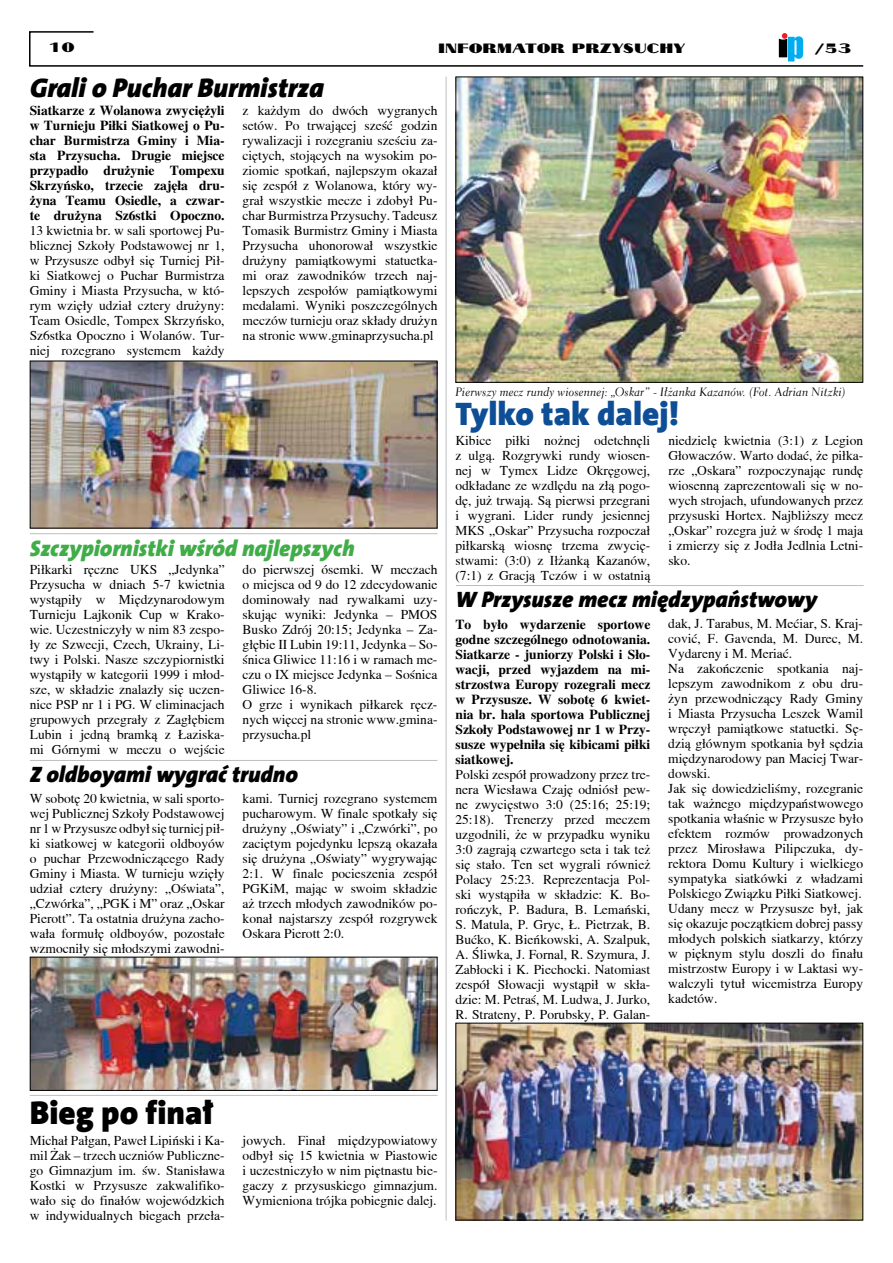
<style>
.page{position:relative;width:893px;height:1263px;background:#fff}
.page>*{position:absolute;margin:0;border:0;box-sizing:border-box;transform-origin:0 0}
.t1{font:900 33px "The Sans CEB9";color:#0e4e96}
.t2{font:900 33px "The Sans CEB9";color:#000}
.t3{font:italic 900 27px "The Sans CEB9";color:#000}
.t4{font:italic 900 22.5px "The Sans CEB9";color:#000}
.t5{font:italic 900 22.5px "The Sans CEB9";color:#41ad49}
.t6{font:13.5px/15px "Toronto";color:#000;text-align:justify}
.t7{font:700 13.5px/15px "Toronto";color:#000;text-align:justify}
.t8{font:13.5px "Cyklop";color:#000}
.t9{font:12px "Transit 521 Csv EU";color:#000}
</style>
<div class="page">
<svg style="left:29px;top:31px;width:835px;height:36px"></svg>
<hr style="left:456px;top:585px;width:408px;height:1px;background:#bcbec0">
<hr style="left:30px;top:533px;width:407px;height:1px;background:#bcbec0">
<hr style="left:30px;top:760px;width:407px;height:1px;background:#bcbec0">
<hr style="left:30px;top:1095px;width:407px;height:1px;background:#bcbec0">
<hr style="left:446px;top:77px;width:1px;height:1143px;background:#bcbec0">
<img style="left:457px;top:1025px;width:404px;height:193px">
<div style="left:455px;top:1023px;width:408px;height:197px;border:1px solid #000"></div>
<img style="left:32px;top:959px;width:403px;height:130px">
<div style="left:30px;top:957px;width:407px;height:134px;border:1px solid #000"></div>
<img style="left:457px;top:79px;width:404px;height:302px">
<div style="left:455px;top:77px;width:408px;height:306px;border:1px solid #000"></div>
<img style="left:32px;top:363px;width:403px;height:163px">
<p class="t8" style="left:48px;top:37px;width:28px">10</p>
<p class="t8" style="left:438px;top:37px;width:249px">INFORMATOR PRZYSUCHY</p>
<h2 class="t3" style="left:30px;top:71px;width:296px">Grali o Puchar Burmistrza</h2>
<p class="t7" style="left:30px;top:103px;width:196px">Siatkarze z Wolanowa zwyciężyli w Turnieju Piłki Siatkowej o Pu&shy;char Burmistrza Gminy i Mia&shy;sta Przysucha. Drugie miejsce przypadło drużynie Tompexu Skrzyńsko, trzecie zajęła dru&shy;żyna Teamu Osiedle, a czwar&shy;te drużyna Sz6stki Opoczno.</p>
<p class="t6" style="left:30px;top:223px;width:196px">13 kwietnia br. w sali sportowej Pu&shy;blicznej Szkoły Podstawowej nr 1, w Przysusze odbył się Turniej Pił&shy;ki Siatkowej o Puchar Burmistrza Gminy i Miasta Przysucha, w któ&shy;rym wzięły udział cztery drużyny:<br>Team Osiedle, Tompex Skrzyńsko, Sz6stka Opoczno i Wolanów. Tur&shy;niej rozegrano systemem każdy</p>
<p class="t6" style="left:243px;top:102px;width:196px">z każdym do dwóch wygranych setów. Po trwającej sześć godzin rywalizacji i rozegraniu sześciu za&shy;ciętych, stojących na wysokim po&shy;ziomie spotkań, najlepszym okazał się zespół z Wolanowa, który wy&shy;grał wszystkie mecze i zdobył Pu&shy;char Burmistrza Przysuchy. Tadeusz Tomasik Burmistrz Gminy i Miasta Przysucha uhonorował wszystkie drużyny pamiątkowymi statuetka&shy;mi oraz zawodników trzech naj&shy;lepszych zespołów pamiątkowymi medalami. Wyniki poszczególnych meczów turnieju oraz składy drużyn na stronie www.gminaprzysucha.pl</p>
<p class="t8" style="left:815px;top:37px;width:38px">/53</p>
<h3 class="t5" style="left:30px;top:535px;width:326px">Szczypiornistki wśród najlepszych</h3>
<p class="t6" style="left:30px;top:562px;width:196px">Piłkarki ręczne UKS „Jedynka” Przysucha w dniach 5-7 kwietnia wystąpiły w Międzynarodowym Turnieju Lajkonik Cup w Krako&shy;wie. Uczestniczyły w nim 83 zespo&shy;ły ze Szwecji, Czech, Ukrainy, Li&shy;twy i Polski. Nasze szczypiornistki wystąpiły w kategorii 1999 i młod&shy;sze, w składzie znalazły się uczen&shy;nice PSP nr 1 i PG. W eliminacjach grupowych przegrały z Zagłębiem Lubin i jedną bramką z Łaziska&shy;mi Górnymi w meczu o wejście</p>
<p class="t6" style="left:243px;top:562px;width:196px;text-align:left">do pierwszej ósemki. W meczach o miejsca od 9 do 12 zdecydowanie dominowały nad rywalkami uzy&shy;skując wyniki: Jedynka – PMOS<br>Busko Zdrój 20:15; Jedynka – Za&shy;głębie II Lubin 19:11, Jedynka – So&shy;śnica Gliwice 11:16 i w ramach me&shy;czu o IX miejsce Jedynka – Sośnica<br>Gliwice 16-8.<br>O grze i wynikach piłkarek ręcz&shy;nych więcej na stronie www.gmina&shy;przysucha.pl</p>
<h3 class="t4" style="left:30px;top:761px;width:270px">Z oldboyami wygrać trudno</h3>
<p class="t6" style="left:30px;top:791px;width:196px">W sobotę 20 kwietnia, w sali sporto&shy;wej Publicznej Szkoły Podstawowej nr 1 wPrzysusze odbył się turniej pił&shy;ki siatkowej w kategorii oldboyów o puchar Przewodniczącego Rady Gminy i Miasta. W turnieju wzięły udział cztery drużyny: „Oświata”, „Czwórka”, „PGK i M” oraz „Oskar Pierott”. Ta ostatnia drużyna zacho&shy;wała formułę oldboyów, pozostałe wzmocniły się młodszymi zawodni-</p>
<p class="t6" style="left:243px;top:791px;width:196px">kami. Turniej rozegrano systemem pucharowym. W finale spotkały się drużyny „Oświaty” i „Czwórki”, po zaciętym pojedynku lepszą okazała się drużyna „Oświaty” wygrywając 2:1. W finale pocieszenia zespół PGKiM, mając w swoim składzie aż trzech młodych zawodników po&shy;konał najstarszy zespół rozgrywek Oskara Pierott 2:0.</p>
<p class="t9" style="left:455px;top:384px;width:392px">Pierwszy mecz rundy wiosennej: „Oskar” - Iłżanka Kazanów. (Fot. Adrian Nitzki)</p>
<h1 class="t1" style="left:455px;top:394px;width:225px">Tylko tak dalej!</h1>
<p class="t6" style="left:455px;top:433px;width:196px">Kibice piłki nożnej odetchnęli z ulgą. Rozgrywki rundy wiosen&shy;nej w Tymex Lidze Okręgowej, odkładane ze wzdlędu na złą pogo&shy;dę, już trwają. Są pierwsi przegrani i wygrani. Lider rundy jesiennej MKS „Oskar” Przysucha rozpoczał piłkarską wiosnę trzema zwycię&shy;stwami: (3:0) z Iłżanką Kazanów, (7:1) z Gracją Tczów i w ostatnią</p>
<p class="t6" style="left:668px;top:433px;width:196px">niedzielę kwietnia (3:1) z Legion Głowaczów. Warto dodać, że piłka&shy;rze „Oskara” rozpoczynając rundę wiosenną zaprezentowali się w no&shy;wych strojach, ufundowanych przez przysuski Hortex. Najbliższy mecz „Oskar” rozegra już w środę 1 maja i zmierzy się z Jodła Jedlnia Letni&shy;sko.</p>
<h3 class="t4" style="left:455px;top:586px;width:363px">W Przysusze mecz międzypaństwowy</h3>
<p class="t7" style="left:455px;top:616px;width:196px">To było wydarzenie sportowe godne szczególnego odnotowania.<br>Siatkarze - juniorzy Polski i Sło&shy;wacji, przed wyjazdem na mi&shy;strzostwa Europy rozegrali mecz w Przysusze. W sobotę 6 kwiet&shy;nia br. hala sportowa Publicznej Szkoły Podstawowej nr 1 w Przy&shy;susze wypełniła się kibicami piłki siatkowej.</p>
<p class="t6" style="left:455px;top:766px;width:196px">Polski zespół prowadzony przez tre&shy;nera Wiesława Czaję odniósł pew&shy;ne zwycięstwo 3:0 (25:16; 25:19; 25:18). Trenerzy przed meczem uzgodnili, że w przypadku wyniku 3:0 zagrają czwartego seta i tak też się stało. Ten set wygrali również Polacy 25:23. Reprezentacja Pol&shy;ski wystąpiła w składzie: K. Bo&shy;rończyk, P. Badura, B. Lemański, S. Matula, P. Gryc, Ł. Pietrzak, B.<br>Bućko, K. Bieńkowski, A. Szalpuk, A. Śliwka, J. Fornal, R. Szymura, J.<br>Zabłocki i K. Piechocki. Natomiast zespół Słowacji wystąpił w skła&shy;dzie: M. Petraś, M. Ludwa, J. Jurko, R. Strateny, P. Porubsky, P. Galan-</p>
<p class="t6" style="left:668px;top:616px;width:196px;text-align:left">dak, J. Tarabus, M. Mećiar, S. Kraj&shy;cović, F. Gavenda, M. Durec, M.<br>Vydareny i M. Meriać.<br>Na zakończenie spotkania naj&shy;lepszym zawodnikom z obu dru&shy;żyn przewodniczący Rady Gminy i Miasta Przysucha Leszek Wamil wręczył pamiątkowe statuetki. Sę&shy;dzią głównym spotkania był sędzia międzynarodowy pan Maciej Twar&shy;dowski.<br>Jak się dowiedzieliśmy, rozegranie tak ważnego międzypaństwowego spotkania właśnie w Przysusze było efektem rozmów prowadzonych przez Mirosława Pilipczuka, dy&shy;rektora Domu Kultury i wielkiego sympatyka siatkówki z władzami<br>Polskiego Związku Piłki Siatkowej.<br>Udany mecz w Przysusze był, jak się okazuje początkiem dobrej passy młodych polskich siatkarzy, którzy w pięknym stylu doszli do finału mistrzostw Europy i w Laktasi wy&shy;walczyli tytuł wicemistrza Europy kadetów.</p>
<h1 class="t2" style="left:30px;top:1093px;width:185px">Bieg po finał</h1>
<p class="t6" style="left:30px;top:1133px;width:196px">Michał Pałgan, Paweł Lipiński i Ka&shy;mil Żak – trzech uczniów Publiczne&shy;go Gimnazjum im. św. Stanisława Kostki w Przysusze zakwalifiko&shy;wało się do finałów wojewódzkich w indywidualnych biegach przeła-</p>
<p class="t6" style="left:243px;top:1133px;width:196px">jowych. Finał międzypowiatowy odbył się 15 kwietnia w Piastowie i uczestniczyło w nim piętnastu bie&shy;gaczy z przysuskiego gimnazjum.<br>Wymieniona trójka pobiegnie dalej.</p>
</div>
